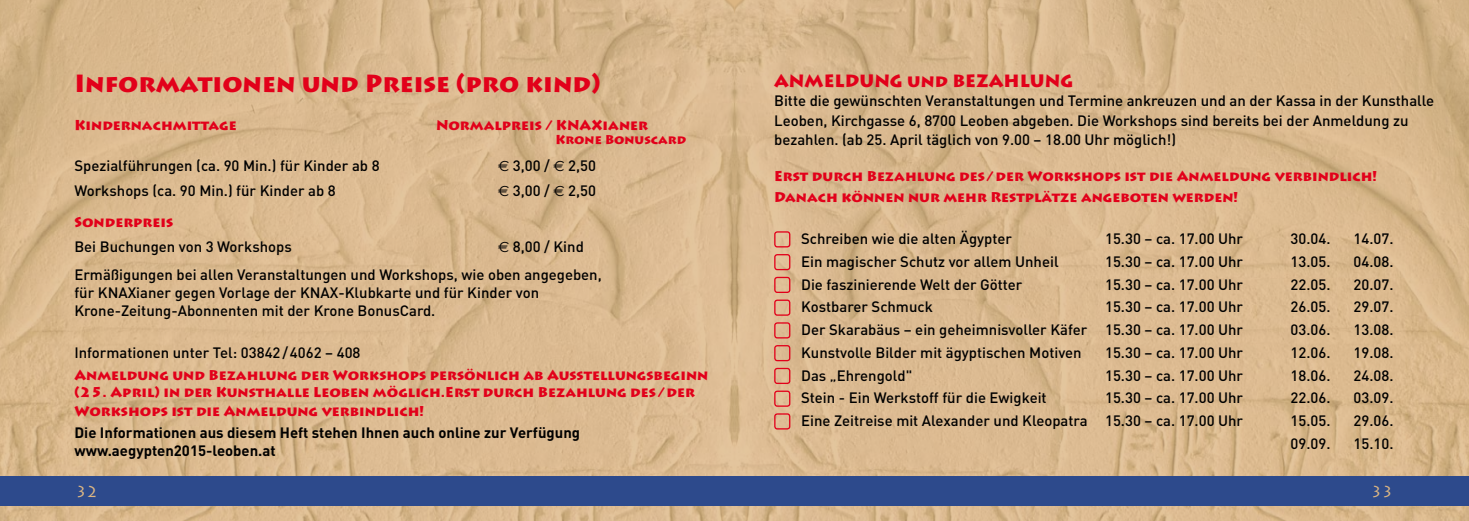
<style>
.page{position:relative;width:1469px;height:521px;background:#fff}
.page>*{position:absolute;margin:0;border:0;box-sizing:border-box;transform-origin:0 0}
.t1{font:900 24.5px "Lithos Pro";color:#e2001a}
.t2{font:900 17.5px "Lithos Pro";color:#e2001a}
.t3{font:15.75px "Lithos Pro";color:#dcb683}
.t4{font:500 14.88px/19.2px "DIN";color:#000}
.t5{font:700 14.88px/17.8px "DIN";color:#000}
.t6{font:900 14px/16.8px "Lithos Pro";color:#e2001a}
.t7{font:900 12.6px "Lithos Pro";color:#e2001a}
.s1{font-family:"Euro Sans";font-weight:400}
</style>
<div class="page">
<img style="left:0;top:0;width:734px;height:521px">
<svg style="left:734px;top:0;width:734px;height:521px;background:#d9b88e"></svg>
<div style="left:0;top:476px;width:1468px;height:30px;background:#2d4a8c"></div>
<div style="left:774px;top:231px;width:16px;height:16px;border:1px solid #e2001a;border-radius:2px"></div>
<div style="left:774px;top:254px;width:16px;height:16px;border:1px solid #e2001a;border-radius:2px"></div>
<div style="left:774px;top:277px;width:16px;height:16px;border:1px solid #e2001a;border-radius:2px"></div>
<div style="left:774px;top:299px;width:16px;height:17px;border:1px solid #e2001a;border-radius:2px"></div>
<div style="left:774px;top:322px;width:16px;height:16px;border:1px solid #e2001a;border-radius:2px"></div>
<div style="left:774px;top:345px;width:16px;height:16px;border:1px solid #e2001a;border-radius:2px"></div>
<div style="left:774px;top:368px;width:16px;height:16px;border:1px solid #e2001a;border-radius:2px"></div>
<div style="left:774px;top:390px;width:16px;height:17px;border:1px solid #e2001a;border-radius:2px"></div>
<div style="left:774px;top:413px;width:16px;height:16px;border:1px solid #e2001a;border-radius:2px"></div>
<h1 class="t1" style="left:74px;top:69px;width:527px">Informationen und Preise (pro kind)</h1>
<p class="t6" style="left:74px;top:117px;width:164px">Kindernachmittage</p>
<p class="t6" style="left:436px;top:117px;width:213px">Normalpreis / KNAXianer</p>
<p class="t4" style="left:74px;top:156px;width:307px">Spezialführungen (ca. 90 Min.) für Kinder ab 8</p>
<p class="t4" style="left:498px;top:156px;width:99px"><span class="s1">€</span> 3,00 / <span class="s1">€</span> 2,50</p>
<p class="t4" style="left:74px;top:180px;width:263px">Workshops (ca. 90 Min.) für Kinder ab 8</p>
<p class="t4" style="left:498px;top:180px;width:99px"><span class="s1">€</span> 3,00 / <span class="s1">€</span> 2,50</p>
<p class="t6" style="left:74px;top:214px;width:100px">Sonderpreis</p>
<p class="t4" style="left:74px;top:236px;width:219px">Bei Buchungen von 3 Workshops</p>
<p class="t7" style="left:555px;top:132px;width:133px">Krone Bonuscard</p>
<p class="t4" style="left:74px;top:232px;width:529px;line-height:28.3px;text-indent:424px"><span class="s1">€</span> 8,00 / Kind<br>Ermäßigungen bei allen Veranstaltungen und Workshops, wie oben angegeben,</p>
<p class="t4" style="left:74px;top:283px;width:466px;line-height:17.8px">für KNAXianer gegen Vorlage der KNAX-Klubkarte und für Kinder von<br>Krone-Zeitung-Abonnenten mit der Krone BonusCard.</p>
<p class="t4" style="left:74px;top:343px;width:287px">Informationen unter Tel: 03842/4062 – 408</p>
<p class="t6" style="left:74px;top:367px;width:635px">Anmeldung und Bezahlung der Workshops persönlich ab Ausstellungsbeginn (25. April) in der Kunsthalle Leoben möglich.Erst durch Bezahlung des/der</p>
<p class="t6" style="left:74px;top:403px;width:351px">Workshops ist die Anmeldung verbindlich!</p>
<p class="t5" style="left:74px;top:423px;width:507px">Die Informationen aus diesem Heft stehen Ihnen auch online zur Verfügung www.aegypten2015-leoben.at</p>
<p class="t2" style="left:774px;top:70px;width:300px">ANMELDUNG und BEZAHLUNG</p>
<p class="t4" style="left:774px;top:91px;width:661px">Bitte die gewünschten Veranstaltungen und Termine ankreuzen und an der Kassa in der Kunsthalle<br>Leoben, Kirchgasse 6, 8700 Leoben abgeben. Die Workshops sind bereits bei der Anmeldung zu bezahlen. (ab 25. April täglich von 9.00 – 18.00 Uhr möglich!)</p>
<p class="t6" style="left:774px;top:166px;width:604px;line-height:21px">Erst durch Bezahlung des/der Workshops ist die Anmeldung verbindlich!<br>Danach können nur mehr Restplätze angeboten werden!</p>
<p class="t4" style="left:801px;top:228px;width:212px">Schreiben wie die alten Ägypter</p>
<p class="t4" style="left:1105px;top:228px;width:140px">15.30 – ca. 17.00 Uhr</p>
<p class="t4" style="left:1290px;top:228px;width:41px">30.04.</p>
<p class="t4" style="left:1353px;top:228px;width:41px">14.07.</p>
<p class="t4" style="left:801px;top:251px;width:259px">Ein magischer Schutz vor allem Unheil</p>
<p class="t4" style="left:1105px;top:251px;width:140px">15.30 – ca. 17.00 Uhr</p>
<p class="t4" style="left:1290px;top:251px;width:41px">13.05.</p>
<p class="t4" style="left:1353px;top:251px;width:41px">04.08.</p>
<p class="t4" style="left:801px;top:274px;width:223px">Die faszinierende Welt der Götter</p>
<p class="t4" style="left:1105px;top:274px;width:140px">15.30 – ca. 17.00 Uhr</p>
<p class="t4" style="left:1290px;top:274px;width:41px">22.05.</p>
<p class="t4" style="left:1353px;top:274px;width:41px">20.07.</p>
<p class="t4" style="left:801px;top:297px;width:133px">Kostbarer Schmuck</p>
<p class="t4" style="left:1105px;top:297px;width:140px">15.30 – ca. 17.00 Uhr</p>
<p class="t4" style="left:1290px;top:297px;width:41px">26.05.</p>
<p class="t4" style="left:1353px;top:297px;width:41px">29.07.</p>
<p class="t4" style="left:801px;top:319px;width:443px">Der Skarabäus – ein geheimnisvoller Käfer 15.30 – ca. 17.00 Uhr</p>
<p class="t4" style="left:1290px;top:319px;width:41px">03.06.</p>
<p class="t4" style="left:1353px;top:319px;width:41px">13.08.</p>
<p class="t4" style="left:801px;top:342px;width:282px">Kunstvolle Bilder mit ägyptischen Motiven</p>
<p class="t4" style="left:1105px;top:342px;width:140px">15.30 – ca. 17.00 Uhr</p>
<p class="t4" style="left:1290px;top:342px;width:41px">12.06.</p>
<p class="t4" style="left:1353px;top:342px;width:41px">19.08.</p>
<p class="t4" style="left:801px;top:365px;width:113px">Das „Ehrengold"</p>
<p class="t4" style="left:1105px;top:365px;width:140px">15.30 – ca. 17.00 Uhr</p>
<p class="t4" style="left:1290px;top:365px;width:41px">18.06.</p>
<p class="t4" style="left:1353px;top:365px;width:41px">24.08.</p>
<p class="t4" style="left:801px;top:388px;width:247px">Stein - Ein Werkstoff für die Ewigkeit</p>
<p class="t4" style="left:1105px;top:388px;width:140px">15.30 – ca. 17.00 Uhr</p>
<p class="t4" style="left:1290px;top:388px;width:41px">22.06.</p>
<p class="t4" style="left:1353px;top:388px;width:41px">03.09.</p>
<p class="t4" style="left:801px;top:410px;width:443px">Eine Zeitreise mit Alexander und Kleopatra 15.30 – ca. 17.00 Uhr</p>
<p class="t4" style="left:1290px;top:410px;width:41px">15.05.</p>
<p class="t4" style="left:1353px;top:410px;width:41px">29.06.</p>
<p class="t4" style="left:1290px;top:433px;width:41px">09.09.</p>
<p class="t4" style="left:1353px;top:433px;width:41px">15.10.</p>
<p class="t3" style="left:76px;top:482px;width:24px">32</p>
<p class="t3" style="left:1370px;top:482px;width:24px">33</p>
</div>
